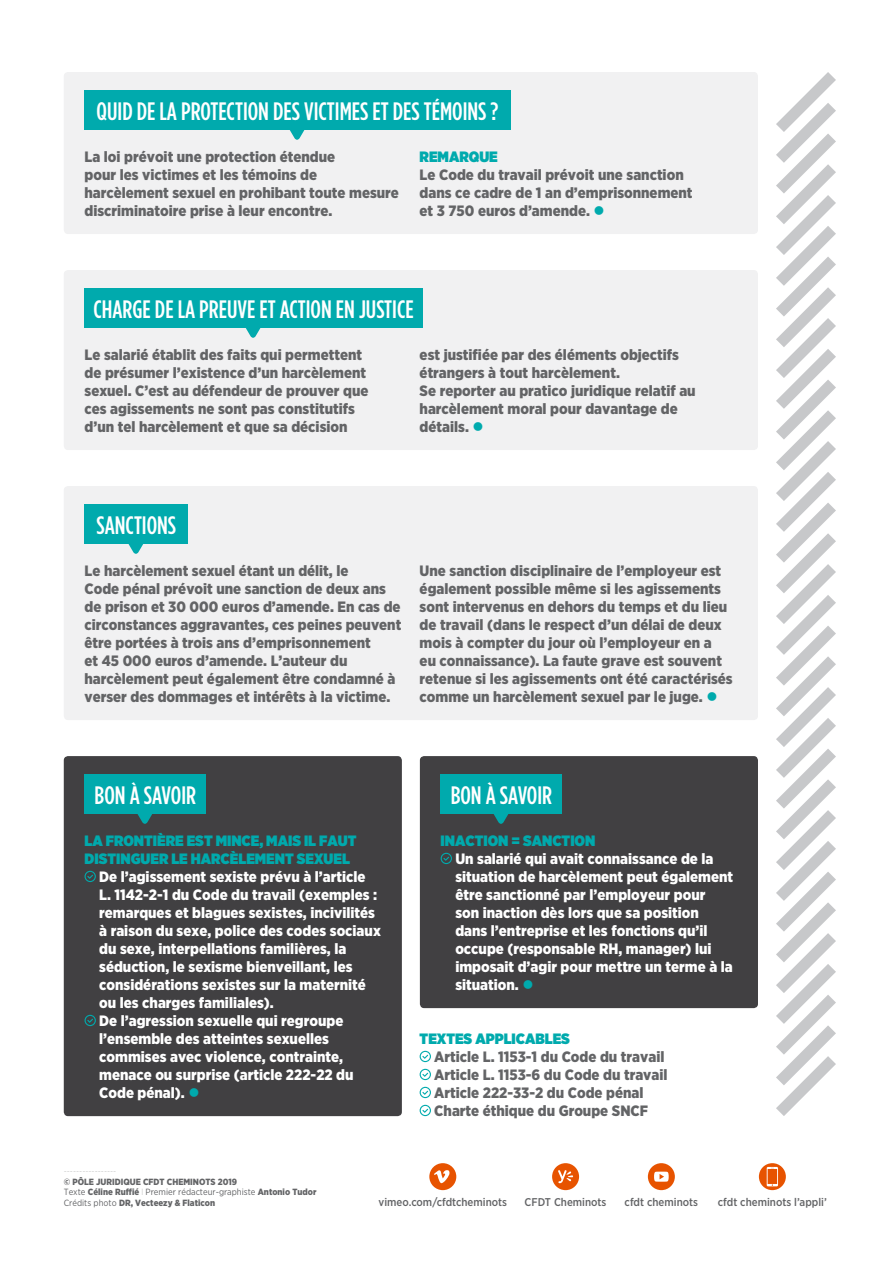
<style>
.page{position:relative;width:893px;height:1263px;background:#fff}
.page>*{position:absolute;margin:0;border:0;box-sizing:border-box;transform-origin:0 0}
.t1{font:500 25.2px "Gotham Condensed";color:#fff}
.t2{font:900 15px/18px "Gotham Narrow";color:#636466}
.t3{font:900 15px/18px "Gotham Narrow";color:#fff}
.t4{font:900 15px/18px "Gotham Narrow";color:#00aaad}
.t5{font:500 11.25px "Gotham Narrow";color:#636466}
.t6{font:900 9px/10.8px "Gotham Narrow";color:#636466}
.t7{font:100 9px "Gotham Narrow";color:#636466}
.s1{color:#00aaad}
.s2{font-weight:400}
.s3{font-weight:100}
</style>
<div class="page">
<div style="left:429px;top:1163px;width:27px;height:27px;background:#e75300;border-radius:50%"></div>
<svg style="left:434px;top:1170px;width:15px;height:13px"></svg>
<div style="left:552px;top:1163px;width:27px;height:27px;background:#e75300;border-radius:50%"></div>
<svg style="left:558px;top:1170px;width:15px;height:13px"></svg>
<div style="left:648px;top:1163px;width:27px;height:27px;background:#e75300;border-radius:50%"></div>
<svg style="left:654px;top:1171px;width:15px;height:11px"></svg>
<svg style="left:759px;top:1163px;width:27px;height:27px"></svg>
<svg style="left:767px;top:1167px;width:11px;height:19px"></svg>
<svg style="left:776px;top:72px;width:60px;height:1044px"></svg>
<div style="left:64px;top:72px;width:694px;height:162px;background:#f1f1f2;border-radius:4px"></div>
<div style="left:64px;top:756px;width:338px;height:360px;background:#414042;border-radius:4px"></div>
<div style="left:420px;top:756px;width:338px;height:252px;background:#414042;border-radius:4px"></div>
<div style="left:64px;top:270px;width:694px;height:180px;background:#f1f1f2;border-radius:4px"></div>
<div style="left:64px;top:486px;width:694px;height:234px;background:#f1f1f2;border-radius:4px"></div>
<svg style="left:289px;top:130px;width:16px;height:10px"></svg>
<div style="left:85px;top:90px;width:426px;height:40px;background:#00aaad"></div>
<svg style="left:137px;top:814px;width:15px;height:10px"></svg>
<div style="left:85px;top:774px;width:121px;height:40px;background:#00aaad"></div>
<svg style="left:493px;top:814px;width:16px;height:10px"></svg>
<div style="left:441px;top:774px;width:121px;height:40px;background:#00aaad"></div>
<svg style="left:245px;top:328px;width:16px;height:10px"></svg>
<div style="left:85px;top:288px;width:338px;height:40px;background:#00aaad"></div>
<svg style="left:128px;top:544px;width:16px;height:10px"></svg>
<div style="left:85px;top:504px;width:103px;height:40px;background:#00aaad"></div>
<svg style="left:85px;top:871px;width:11px;height:11px"></svg>
<svg style="left:85px;top:1015px;width:11px;height:11px"></svg>
<svg style="left:441px;top:853px;width:11px;height:11px"></svg>
<svg style="left:420px;top:1051px;width:11px;height:11px"></svg>
<svg style="left:420px;top:1069px;width:11px;height:11px"></svg>
<svg style="left:420px;top:1087px;width:11px;height:11px"></svg>
<svg style="left:420px;top:1105px;width:11px;height:11px"></svg>
<h1 class="t1" style="left:97px;top:97px;width:403px">QUID DE LA PROTECTION DES VICTIMES ET DES TÉMOINS ?</h1>
<p class="t2" style="left:85px;top:148px;width:316px">La loi prévoit une protection étendue<br>pour les victimes et les témoins de harcèlement sexuel en prohibant toute mesure discriminatoire prise à leur encontre.</p>
<p class="t4" style="left:420px;top:147px;width:80px">REMARQUE</p>
<p class="t2" style="left:420px;top:166px;width:274px">Le Code du travail prévoit une sanction dans ce cadre de 1 an d’emprisonnement et 3 750 euros d’amende. <span class="s1">●</span></p>
<h1 class="t1" style="left:93px;top:295px;width:322px">CHARGE DE LA PREUVE ET ACTION EN JUSTICE</h1>
<p class="t2" style="left:85px;top:346px;width:285px">Le salarié établit des faits qui permettent de présumer l’existence d’un harcèlement sexuel. C’est au défendeur de prouver que ces agissements ne sont pas constitutifs d’un tel harcèlement et que sa décision</p>
<p class="t2" style="left:420px;top:346px;width:278px">est justifiée par des éléments objectifs étrangers à tout harcèlement.<br>Se reporter au pratico juridique relatif au harcèlement moral pour davantage de détails. <span class="s1">●</span></p>
<h1 class="t1" style="left:97px;top:511px;width:81px">SANCTIONS</h1>
<p class="t2" style="left:85px;top:562px;width:318px">Le harcèlement sexuel étant un délit, le<br>Code pénal prévoit une sanction de deux ans de prison et 30 000 euros d’amende. En cas de circonstances aggravantes, ces peines peuvent être portées à trois ans d’emprisonnement<br>et 45 000 euros d’amende. L’auteur du harcèlement peut également être condamné à verser des dommages et intérêts à la victime.</p>
<p class="t2" style="left:420px;top:562px;width:315px">Une sanction disciplinaire de l’employeur est également possible même si les agissements sont intervenus en dehors du temps et du lieu de travail (dans le respect d’un délai de deux mois à compter du jour où l’employeur en a<br>eu connaissance). La faute grave est souvent retenue si les agissements ont été caractérisés comme un harcèlement sexuel par le juge. <span class="s1">●</span></p>
<h1 class="t1" style="left:95px;top:781px;width:103px">BON À SAVOIR</h1>
<h1 class="t1" style="left:451px;top:781px;width:103px">BON À SAVOIR</h1>
<p class="t4" style="left:85px;top:831px;width:273px">LA FRONTIÈRE EST MINCE, MAIS IL FAUT<br>DISTINGUER LE HARCÈLEMENT SEXUEL</p>
<p class="t3" style="left:99px;top:868px;width:283px">De l’agissement sexiste prévu à l’article L. 1142-2-1 du Code du travail (exemples : remarques et blagues sexistes, incivilités à raison du sexe, police des codes sociaux du sexe, interpellations familières, la séduction, le sexisme bienveillant, les considérations sexistes sur la maternité ou les charges familiales).<br>De l’agression sexuelle qui regroupe l’ensemble des atteintes sexuelles commises avec violence, contrainte, menace ou surprise (article 222-22 du Code pénal). <span class="s1">●</span></p>
<p class="t4" style="left:441px;top:831px;width:156px">INACTION = SANCTION</p>
<p class="t3" style="left:455px;top:850px;width:279px">Un salarié qui avait connaissance de la situation de harcèlement peut également être sanctionné par l’employeur pour<br>son inaction dès lors que sa position dans l’entreprise et les fonctions qu’il occupe (responsable RH, manager) lui imposait d’agir pour mettre un terme à la situation. <span class="s1">●</span></p>
<p class="t4" style="left:420px;top:1029px;width:152px">TEXTES APPLICABLES</p>
<p class="t2" style="left:434px;top:1048px;width:235px">Article L. 1153-1 du Code du travail<br>Article L. 1153-6 du Code du travail<br>Article 222-33-2 du Code pénal<br>Charte éthique du Groupe SNCF</p>
<p class="t7" style="left:64px;top:1165px;width:54px">-----------------</p>
<p class="t6" style="left:64px;top:1176px;width:254px">© PÔLE JURIDIQUE CFDT CHEMINOTS 2019<br><span class="s2">Texte</span> Céline Ruffié <span class="s3">I</span> <span class="s2">Premier rédacteur-graphiste</span> Antonio Tudor<br><span class="s2">Crédits photo</span> DR, Vecteezy &amp; Flaticon</p>
<p class="t5" style="left:379px;top:1195px;width:130px">vimeo.com/cfdtcheminots</p>
<p class="t5" style="left:525px;top:1195px;width:83px">CFDT Cheminots</p>
<p class="t5" style="left:625px;top:1195px;width:75px">cfdt cheminots</p>
<p class="t5" style="left:718px;top:1195px;width:111px">cfdt cheminots l’appli’</p>
</div>
